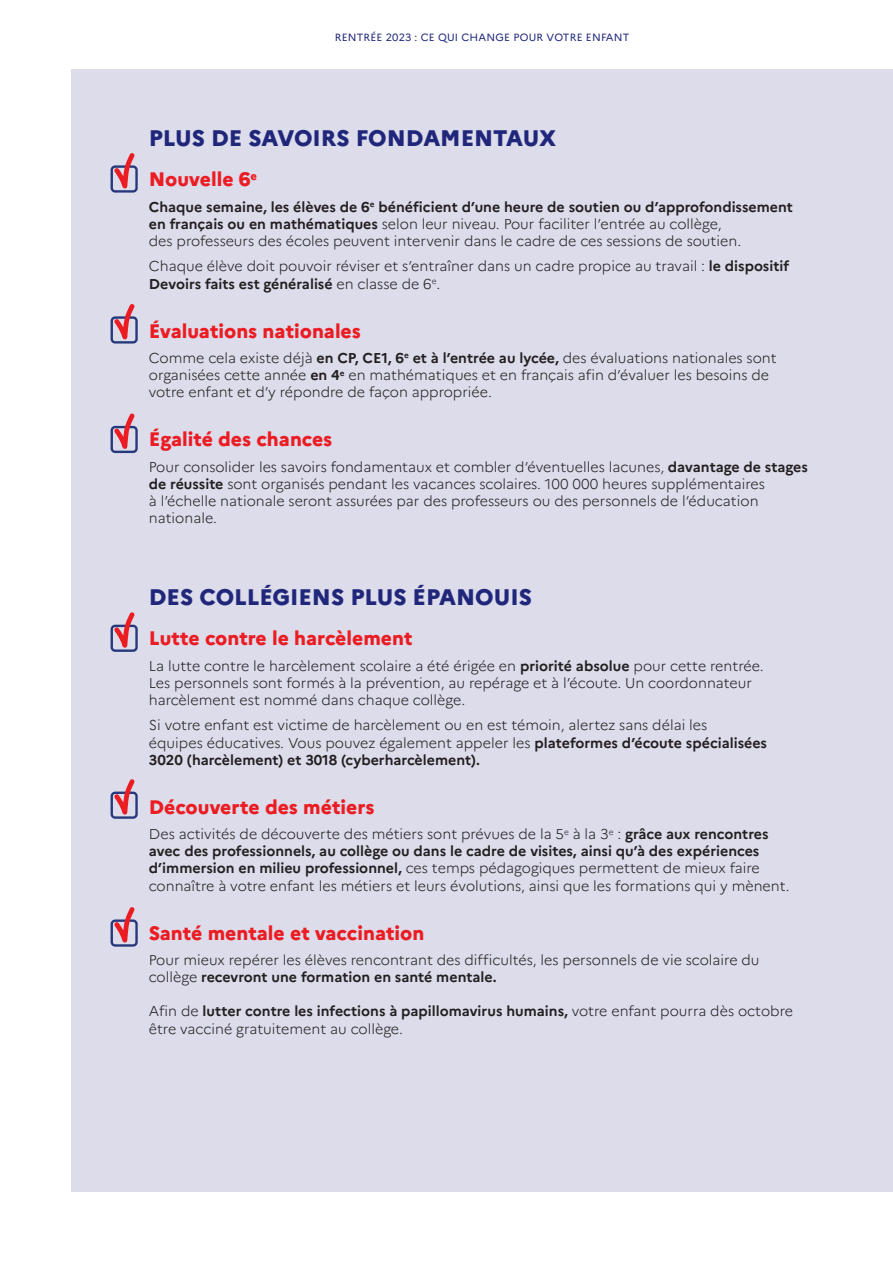
<style>
.page{position:relative;width:893px;height:1263px;background:#fff}
.page>*{position:absolute;margin:0;border:0;box-sizing:border-box;transform-origin:0 0}
.t1{font:800 22.5px "Marianne";color:#20277b}
.t2{font:800 19.5px "Marianne";color:#eb1d23}
.t3{font:300 14.25px/17.1px "Marianne";color:#231f20}
.t4{font:10.5px "Marianne";letter-spacing:.02em;color:#20277b}
.s1{font-weight:700}
</style>
<div class="page">
<div style="left:71px;top:69px;width:822px;height:1123px;background:#dcdceb"></div>
<svg style="left:111px;top:153px;width:27px;height:40px"></svg>
<svg style="left:111px;top:304px;width:27px;height:40px"></svg>
<svg style="left:111px;top:413px;width:27px;height:40px"></svg>
<svg style="left:111px;top:612px;width:27px;height:40px"></svg>
<svg style="left:111px;top:779px;width:27px;height:40px"></svg>
<svg style="left:111px;top:907px;width:27px;height:40px"></svg>
<p class="t4" style="left:335px;top:29px;width:296px">RENTRÉE 2023 : CE QUI CHANGE POUR VOTRE ENFANT</p>
<h1 class="t1" style="left:149px;top:120px;width:409px">PLUS DE SAVOIRS FONDAMENTAUX</h1>
<h2 class="t2" style="left:149px;top:164px;width:110px">Nouvelle 6<sup>e</sup></h2>
<p class="t3" style="left:149px;top:197px;width:646px"><span class="s1">Chaque semaine, les élèves de 6</span><sup>e</sup> <span class="s1">bénéficient d’une heure de soutien ou d’approfondissement en français ou en mathématiques</span> selon leur niveau. Pour faciliter l’entrée au collège,<br>des professeurs des écoles peuvent intervenir dans le cadre de ces sessions de soutien.</p>
<p class="t3" style="left:149px;top:257px;width:642px">Chaque élève doit pouvoir réviser et s’entraîner dans un cadre propice au travail : <span class="s1">le dispositif<br>Devoirs faits est généralisé</span> en classe de 6<sup>e</sup>.</p>
<h2 class="t2" style="left:149px;top:315px;width:213px">Évaluations nationales</h2>
<p class="t3" style="left:149px;top:348px;width:629px">Comme cela existe déjà <span class="s1">en CP, CE1, 6</span><sup>e</sup> <span class="s1">et à l’entrée au lycée,</span> des évaluations nationales sont organisées cette année <span class="s1">en 4</span><sup>e</sup> en mathématiques et en français afin d’évaluer les besoins de votre enfant et d’y répondre de façon appropriée.</p>
<h2 class="t2" style="left:149px;top:424px;width:185px">Égalité des chances</h2>
<p class="t3" style="left:149px;top:457px;width:661px">Pour consolider les savoirs fondamentaux et combler d’éventuelles lacunes, <span class="s1">davantage de stages de réussite</span> sont organisés pendant les vacances scolaires. 100 000 heures supplémentaires<br>à l’échelle nationale seront assurées par des professeurs ou des personnels de l’éducation nationale.</p>
<h1 class="t1" style="left:149px;top:579px;width:385px">DES COLLÉGIENS PLUS ÉPANOUIS</h1>
<h2 class="t2" style="left:149px;top:623px;width:265px">Lutte contre le harcèlement</h2>
<p class="t3" style="left:149px;top:656px;width:616px">La lutte contre le harcèlement scolaire a été érigée en <span class="s1">priorité absolue</span> pour cette rentrée.<br>Les personnels sont formés à la prévention, au repérage et à l’écoute. Un coordonnateur harcèlement est nommé dans chaque collège.</p>
<p class="t3" style="left:149px;top:716px;width:620px">Si votre enfant est victime de harcèlement ou en est témoin, alertez sans délai les<br>équipes éducatives. Vous pouvez également appeler les <span class="s1">plateformes d’écoute spécialisées<br>3020 (harcèlement) et 3018 (cyberharcèlement).</span></p>
<h2 class="t2" style="left:149px;top:791px;width:227px">Découverte des métiers</h2>
<p class="t3" style="left:149px;top:824px;width:642px">Des activités de découverte des métiers sont prévues de la 5<sup>e</sup> à la 3<sup>e</sup> : <span class="s1">grâce aux rencontres avec des professionnels, au collège ou dans le cadre de visites, ainsi qu’à des expériences d’immersion en milieu professionnel,</span> ces temps pédagogiques permettent de mieux faire connaître à votre enfant les métiers et leurs évolutions, ainsi que les formations qui y mènent.</p>
<h2 class="t2" style="left:149px;top:917px;width:277px">Santé mentale et vaccination</h2>
<p class="t3" style="left:149px;top:950px;width:612px">Pour mieux repérer les élèves rencontrant des difficultés, les personnels de vie scolaire du collège <span class="s1">recevront une formation en santé mentale.</span></p>
<p class="t3" style="left:149px;top:1002px;width:646px">Afin de <span class="s1">lutter contre les infections à papillomavirus humains,</span> votre enfant pourra dès octobre être vacciné gratuitement au collège.</p>
</div>
